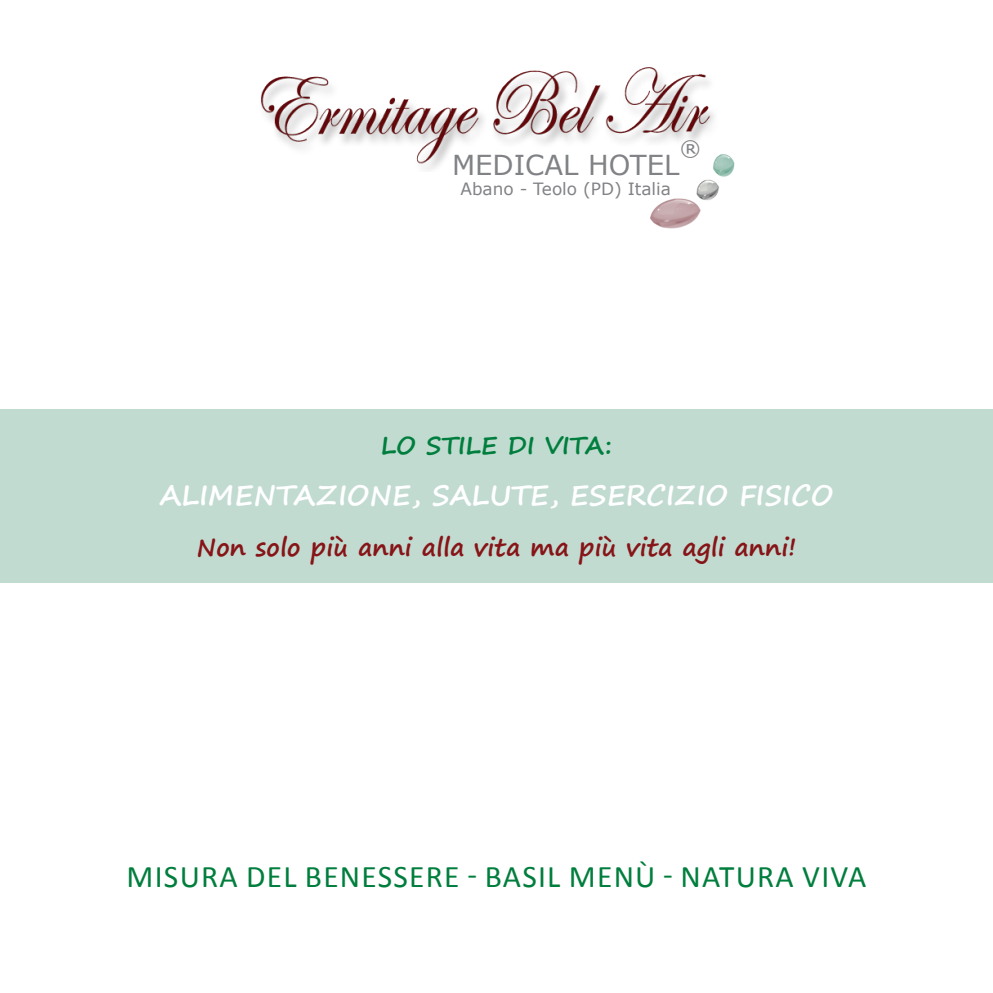
<style>
.page{position:relative;width:993px;height:993px;background:#fff}
.page>*{position:absolute;margin:0;border:0;box-sizing:border-box;transform-origin:0 0}
.t1{font:31.5px "Calibri";letter-spacing:.04em;color:#007e3d}
.t2{font:700 28px "Segoe Print";color:#fff}
.t3{font:27.47px "Verdana";color:#808285}
.t4{font:700 24.5px "Segoe Print";color:#871417}
.t5{font:700 24.5px "Segoe Print";color:#007e3d}
.t6{font:21.18px "Verdana";color:#808285}
.t7{font:16.97px "Verdana";color:#808285}
</style>
<div class="page">
<div style="left:0;top:409px;width:992px;height:174px;background:#c1dbd1"></div>
<img style="left:261px;top:67px;width:453px;height:103px">
<img style="left:541px;top:145px;width:194px;height:84px">
<p class="t6" style="left:679px;top:134px;width:23px">®</p>
<p class="t3" style="left:452px;top:147px;width:229px">MEDICAL HOTEL</p>
<p class="t7" style="left:460px;top:178px;width:212px">Abano - Teolo (PD) Italia</p>
<p class="t5" style="left:381px;top:423px;width:233px">LO STILE DI VITA:</p>
<p class="t2" style="left:160px;top:469px;width:674px">ALIMENTAZIONE, SALUTE, ESERCIZIO FISICO</p>
<p class="t4" style="left:196px;top:524px;width:601px">Non solo più anni alla vita ma più vita agli anni!</p>
<p class="t1" style="left:126px;top:856px;width:741px">MISURA DEL BENESSERE - BASIL MENÙ - NATURA VIVA</p>
</div>
